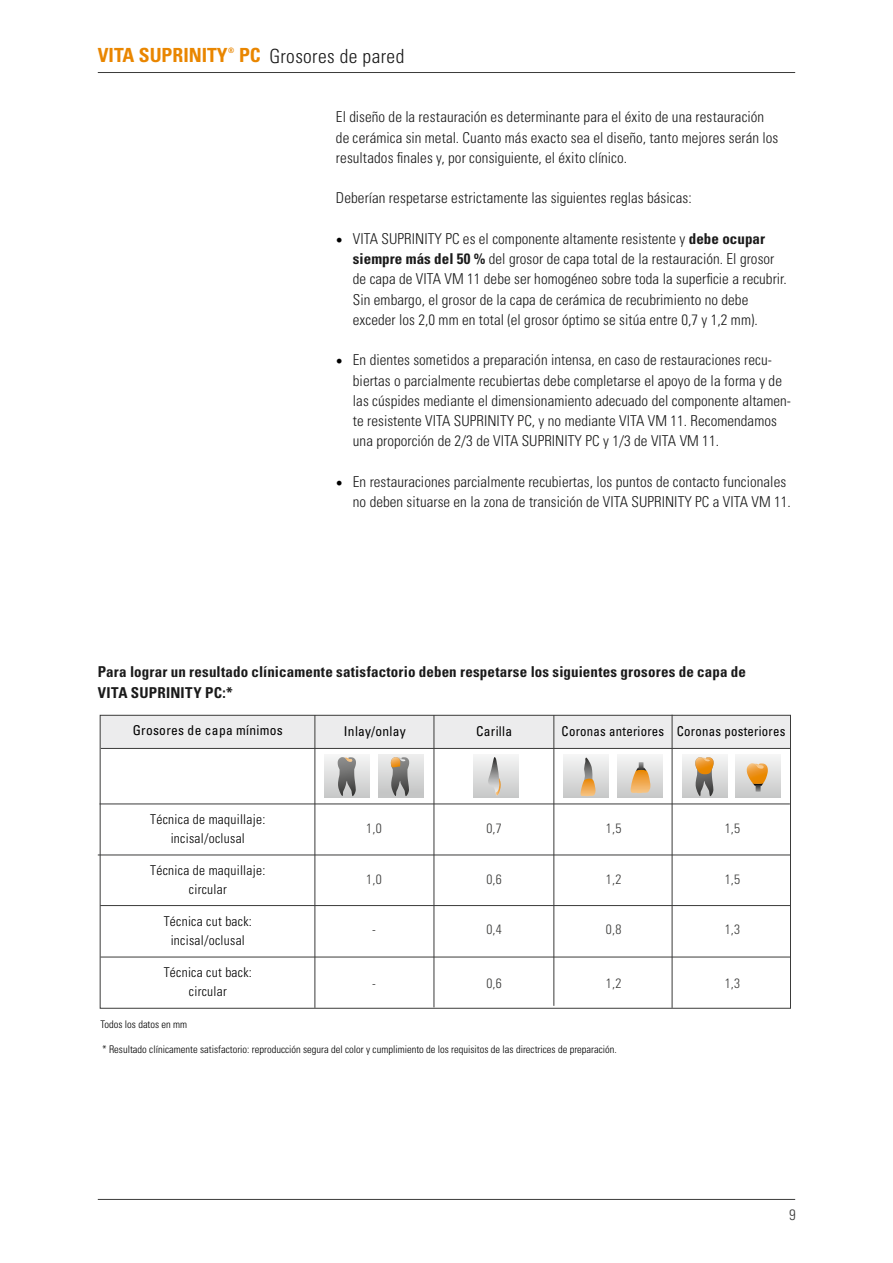
<style>
.page{position:relative;width:893px;height:1263px;background:#fff}
.page>*{position:absolute;margin:0;border:0;box-sizing:border-box;transform-origin:0 0}
.t1{font:300 condensed 19.5px "Univers LT";letter-spacing:.02em;color:#1a1a1a}
.t2{font:700 condensed 19.5px "Univers";color:#e98600}
.t3{font:300 condensed 15px/20.2px "Univers LT";letter-spacing:.005em;color:#1a1a1a}
.t4{font:700 condensed 15px/20.2px "Univers LT";letter-spacing:.01em;color:#1a1a1a}
.t5{font:300 condensed 15px "Univers LT";color:#3b3b3a}
.t6{font:300 condensed 13.5px/19.5px "Univers";letter-spacing:.02em;color:#000;text-align:center}
.t7{font:300 condensed 13.5px "Univers";color:#3b3b3a}
.t8{font:condensed 13.5px "Univers";letter-spacing:.02em;color:#000}
.t9{font:condensed 13.5px "Univers";letter-spacing:.02em;color:#000;scale:.95 1}
.t10{font:300 condensed 10.5px "Univers LT";color:#000}
.t11{font:700 condensed 7.5px "Univers";color:#e98600}
.s1{font-family:"Univers";font-weight:700;color:#e98600}
.s2{font-family:"Minion Pro";font-weight:400;font-stretch:normal;font-size:18px;color:#000}
.s3{font-weight:700}
</style>
<div class="page">
<hr style="left:98px;top:1199px;width:697px;height:1px;background:#3b3b3a">
<div style="left:100px;top:715px;width:690px;height:33px;background:#ececed"></div>
<hr style="left:98px;top:72px;width:697px;height:1px;background:#3b3b3a">
<hr style="left:554px;top:715px;width:1px;height:291px;background:#3b3b3a">
<hr style="left:101px;top:748px;width:690px;height:1px;background:#3b3b3a">
<hr style="left:434px;top:715px;width:1px;height:292px;background:#3b3b3a">
<hr style="left:672px;top:715px;width:1px;height:293px;background:#3b3b3a">
<hr style="left:98px;top:855px;width:692px;height:1px;background:#3b3b3a">
<hr style="left:99px;top:804px;width:691px;height:1px;background:#3b3b3a">
<hr style="left:100px;top:905px;width:690px;height:1px;background:#3b3b3a">
<hr style="left:101px;top:957px;width:689px;height:1px;background:#3b3b3a">
<hr style="left:315px;top:715px;width:1px;height:293px;background:#3b3b3a">
<div style="left:325px;top:754px;width:45px;height:44px;background:linear-gradient(to bottom,#f5f5f5,#c8c9c9)"></div>
<svg style="left:338px;top:757px;width:18px;height:40px"></svg>
<div style="left:379px;top:754px;width:45px;height:44px;background:linear-gradient(to bottom,#edeeee,#c2c3c3)"></div>
<svg style="left:391px;top:757px;width:18px;height:40px"></svg>
<div style="left:473px;top:754px;width:45px;height:44px;background:linear-gradient(to bottom,#f6f6f6,#c8c8c8)"></div>
<img style="left:488px;top:757px;width:14px;height:38px">
<svg style="left:495px;top:778px;width:6px;height:17px"></svg>
<div style="left:564px;top:754px;width:45px;height:44px;background:linear-gradient(to bottom,#f6f6f7,#c8c8c7)"></div>
<svg style="left:581px;top:758px;width:14px;height:38px"></svg>
<div style="left:682px;top:754px;width:45px;height:44px;background:linear-gradient(to bottom,#f6f6f6,#c8c8c8)"></div>
<svg style="left:695px;top:757px;width:19px;height:40px"></svg>
<div style="left:617px;top:754px;width:45px;height:44px;background:linear-gradient(to bottom,#f6f6f6,#c8c8c8)"></div>
<svg style="left:630px;top:762px;width:21px;height:31px"></svg>
<div style="left:736px;top:754px;width:45px;height:44px;background:linear-gradient(to bottom,#f6f6f6,#c8c8c8)"></div>
<svg style="left:747px;top:763px;width:21px;height:29px"></svg>
<h1 class="t2" style="left:98px;top:43px;width:131px">VITA SUPRINITY</h1>
<p class="t11" style="left:228px;top:46px;width:8px">®</p>
<h1 class="t1" style="left:239px;top:44px;width:167px"><span class="s1">PC</span> Grosores de pared</h1>
<p class="t3" style="left:336px;top:107px;width:444px">El diseño de la restauración es determinante para el éxito de una restauración de cerámica sin metal. Cuanto más exacto sea el diseño, tanto mejores serán los resultados finales y, por consiguiente, el éxito clínico.</p>
<p class="t3" style="left:336px;top:188px;width:357px">Deberían respetarse estrictamente las siguientes reglas básicas:</p>
<p class="t3" style="left:353px;top:229px;width:435px;text-indent:-17px"><span class="s2">•</span> VITA SUPRINITY PC es el componente altamente resistente y <span class="s3">debe ocupar siempre más del 50 %</span> del grosor de capa total de la restauración. El grosor de capa de VITA VM 11 debe ser homogéneo sobre toda la superficie a recubrir.<br>Sin embargo, el grosor de la capa de cerámica de recubrimiento no debe exceder los 2,0 mm en total (el grosor óptimo se sitúa entre 0,7 y 1,2 mm).</p>
<p class="t3" style="left:353px;top:350px;width:439px;text-indent:-17px"><span class="s2">•</span> En dientes sometidos a preparación intensa, en caso de restauraciones recu&shy;biertas o parcialmente recubiertas debe completarse el apoyo de la forma y de las cúspides mediante el dimensionamiento adecuado del componente altamen&shy;te resistente VITA SUPRINITY PC, y no mediante VITA VM 11. Recomendamos una proporción de 2/3 de VITA SUPRINITY PC y 1/3 de VITA VM 11.</p>
<p class="t3" style="left:353px;top:472px;width:439px;text-indent:-17px"><span class="s2">•</span> En restauraciones parcialmente recubiertas, los puntos de contacto funcionales no deben situarse en la zona de transición de VITA SUPRINITY PC a VITA VM 11.</p>
<p class="t4" style="left:98px;top:662px;width:650px">Para lograr un resultado clínicamente satisfactorio deben respetarse los siguientes grosores de capa de<br>VITA SUPRINITY PC:*</p>
<p class="t8" style="left:133px;top:722px;width:152px">Grosores de capa mínimos</p>
<p class="t8" style="left:344px;top:722px;width:63px">Inlay/onlay</p>
<p class="t8" style="left:476px;top:722px;width:38px">Carilla</p>
<p class="t9" style="left:562px;top:722px;width:110px">Coronas anteriores</p>
<p class="t9" style="left:677px;top:723px;width:116px">Coronas posteriores</p>
<p class="t6" style="left:150px;top:809px;width:117px">Técnica de maquillaje: incisal/oclusal</p>
<p class="t6" style="left:150px;top:860px;width:117px">Técnica de maquillaje: circular</p>
<p class="t6" style="left:164px;top:911px;width:90px">Técnica cut back: incisal/oclusal</p>
<p class="t6" style="left:164px;top:962px;width:90px">Técnica cut back: circular</p>
<p class="t10" style="left:101px;top:1018px;width:88px">Todos los datos en mm</p>
<p class="t7" style="left:366px;top:820px;width:17px">1,0</p>
<p class="t7" style="left:366px;top:871px;width:17px">1,0</p>
<p class="t7" style="left:372px;top:921px;width:5px">-</p>
<p class="t7" style="left:372px;top:975px;width:5px">-</p>
<p class="t7" style="left:486px;top:820px;width:17px">0,7</p>
<p class="t7" style="left:606px;top:820px;width:17px">1,5</p>
<p class="t7" style="left:486px;top:871px;width:17px">0,6</p>
<p class="t7" style="left:486px;top:921px;width:17px">0,4</p>
<p class="t7" style="left:606px;top:871px;width:17px">1,2</p>
<p class="t7" style="left:606px;top:921px;width:17px">0,8</p>
<p class="t7" style="left:486px;top:975px;width:17px">0,6</p>
<p class="t7" style="left:606px;top:975px;width:17px">1,2</p>
<p class="t10" style="left:102px;top:1043px;width:516px">* Resultado clínicamente satisfactorio: reproducción segura del color y cumplimiento de los requisitos de las directrices de preparación.</p>
<p class="t7" style="left:725px;top:820px;width:17px">1,5</p>
<p class="t7" style="left:725px;top:871px;width:17px">1,5</p>
<p class="t7" style="left:725px;top:921px;width:17px">1,3</p>
<p class="t7" style="left:725px;top:975px;width:17px">1,3</p>
<p class="t5" style="left:789px;top:1205px;width:8px">9</p>
</div>
